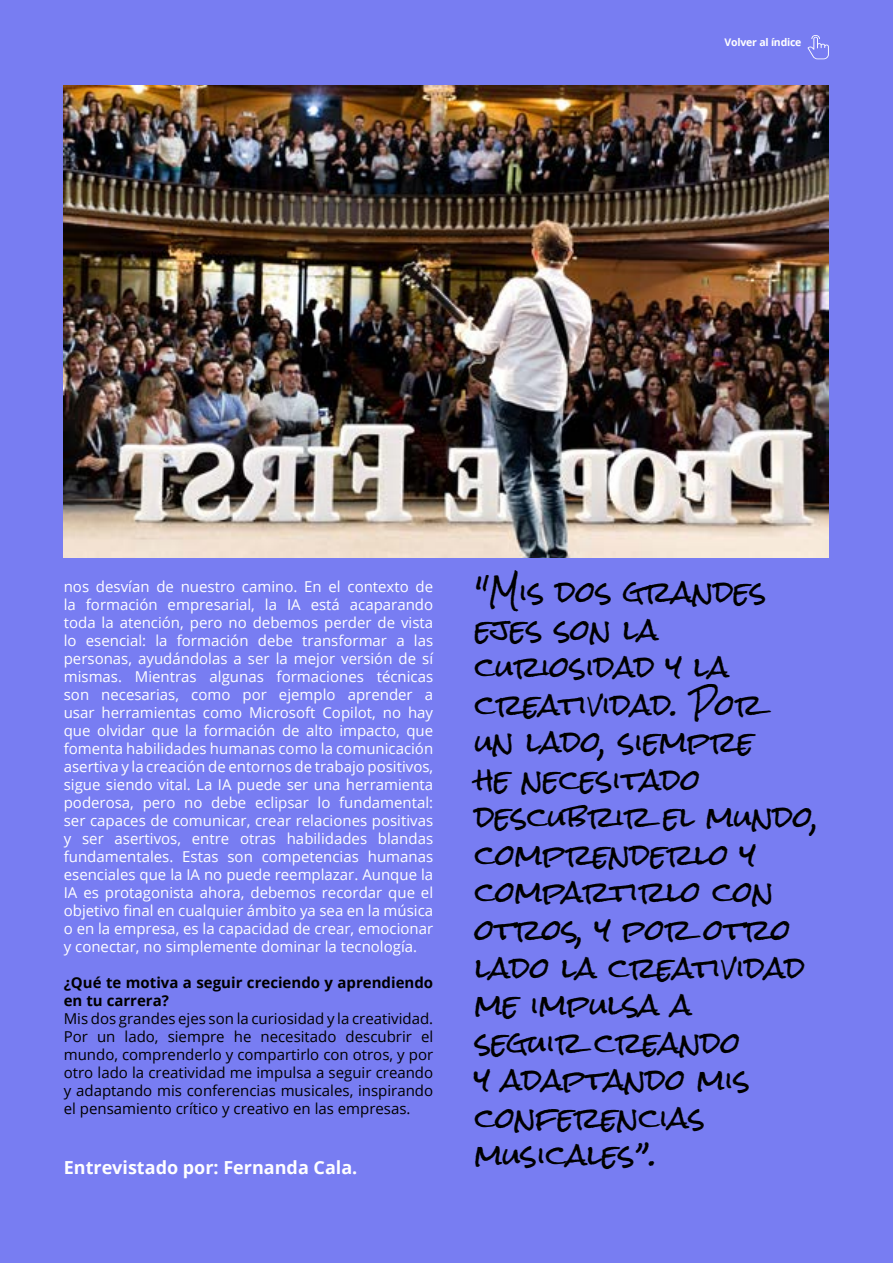
<style>
.page{position:relative;width:893px;height:1263px;background:#787df2}
.page>*{position:absolute;margin:0;border:0;box-sizing:border-box;transform-origin:0 0}
.t1{font:28.5px/37.5px "Rock Salt";color:#000}
.t2{font:700 18px "Open Sans";color:#fff}
.t3{font:15px/18px "Open Sans";color:#fff;text-align:justify}
.t4{font:15px/18px "Open Sans";color:#000;text-align:justify}
.t5{font:700 15px/18px "Open Sans";color:#000}
.t6{font:700 10.5px "Open Sans";letter-spacing:-.02em;color:#fff}
</style>
<div class="page">
<img style="left:64px;top:85px;width:765px;height:472px">
<svg style="left:807px;top:35px;width:22px;height:24px"></svg>
<p class="t6" style="left:725px;top:35px;width:78px">Volver al índice</p>
<p class="t3" style="left:64px;top:577px;width:371px">nos desvían de nuestro camino. En el contexto de la formación empresarial, la IA está acaparando toda la atención, pero no debemos perder de vista lo esencial: la formación debe transformar a las personas, ayudándolas a ser la mejor versión de sí mismas. Mientras algunas formaciones técnicas son necesarias, como por ejemplo aprender a usar herramientas como Microsoft Copilot, no hay que olvidar que la formación de alto impacto, que fomenta habilidades humanas como la comunicación asertiva y la creación de entornos de trabajo positivos, sigue siendo vital. La IA puede ser una herramienta poderosa, pero no debe eclipsar lo fundamental: ser capaces de comunicar, crear relaciones positivas y ser asertivos, entre otras habilidades blandas fundamentales. Estas son competencias humanas esenciales que la IA no puede reemplazar. Aunque la IA es protagonista ahora, debemos recordar que el objetivo final en cualquier ámbito ya sea en la música o en la empresa, es la capacidad de crear, emocionar y conectar, no simplemente dominar la tecnología.</p>
<p class="t5" style="left:64px;top:973px;width:371px">¿Qué te motiva a seguir creciendo y aprendiendo en tu carrera?</p>
<p class="t4" style="left:64px;top:1009px;width:371px">Mis dos grandes ejes son la curiosidad y la creatividad.<br>Por un lado, siempre he necesitado descubrir el mundo, comprenderlo y compartirlo con otros, y por otro lado la creatividad me impulsa a seguir creando y adaptando mis conferencias musicales, inspirando el pensamiento crítico y creativo en las empresas.</p>
<p class="t2" style="left:64px;top:1154px;width:295px">Entrevistado por: Fernanda Cala.</p>
<p class="t1" style="left:475px;top:575px;width:345px">"Mis dos grandes ejes son la curiosidad y la creatividad. Por<br>un lado, siempre<br>he necesitado descubrir el mundo, comprenderlo y compartirlo con otros, y por otro lado la creatividad me impulsa a<br>seguir creando<br>y adaptando mis conferencias musicales”.</p>
</div>
